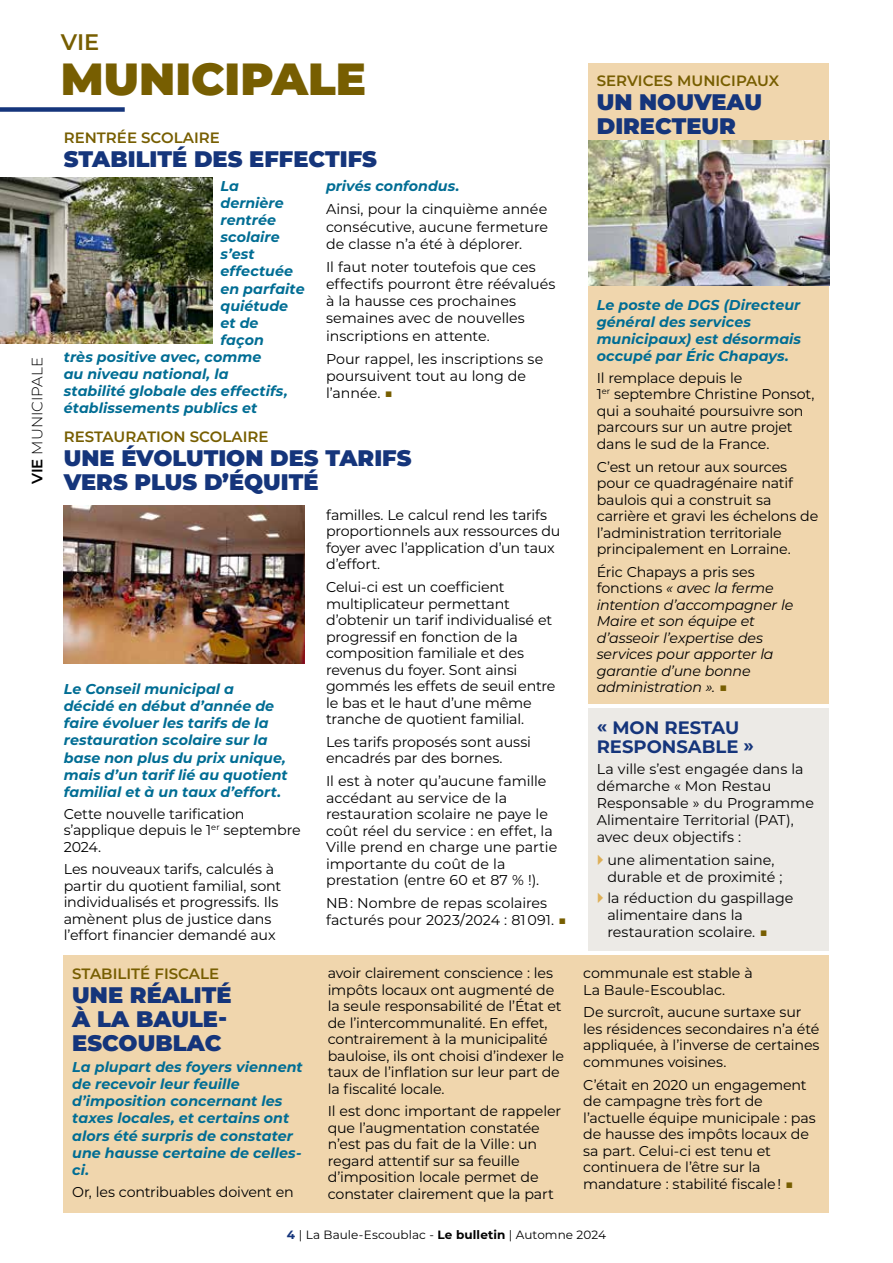
<style>
.page{position:relative;width:893px;height:1263px;background:#fff}
.page>*{position:absolute;margin:0;border:0;box-sizing:border-box;transform-origin:0 0}
.t1{font:900 45px "Montserrat";color:#775e01}
.t2{font:900 22.5px/24px "Montserrat";color:#15357b}
.t3{font:600 22.5px "Montserrat";color:#775e01}
.t4{font:700 18px/19.5px "Montserrat";color:#15357b}
.t5{font:600 15px "Montserrat";color:#775e01}
.t6{font:300 15px "Montserrat";color:#000}
.t7{font:14.25px/16.5px "Montserrat";letter-spacing:-.01em;color:#000}
.t8{font:italic 700 14.25px/17.1px "Montserrat";letter-spacing:.005em;color:#006d94}
.t9{font:italic 14.25px/16.5px "Montserrat";letter-spacing:-.015em;color:#000}
.t10{font:12px "Montserrat";letter-spacing:.005em;color:#000}
.s1{font-weight:600}
.s2{color:#775e01}
.s3{font-style:normal}
.s4{font-style:normal;color:#775e01}
.s5{font-weight:700;color:#15357b}
.s6{font-weight:700}
</style>
<div class="page">
<div style="left:0;top:107px;width:125px;height:5px;background:#15357b"></div>
<div style="left:64px;top:956px;width:765px;height:257px;background:#f0d6ad"></div>
<div style="left:588px;top:708px;width:241px;height:242px;background:#eceae6"></div>
<img style="left:64px;top:506px;width:241px;height:157px">
<hr style="left:892px;top:0;width:1px;height:420px;background:#dadada">
<img style="left:0;top:177px;width:212px;height:166px">
<div style="left:588px;top:63px;width:241px;height:641px;background:#f0d6ad"></div>
<img style="left:588px;top:141px;width:241px;height:145px">
<p class="t6" style="left:27px;top:484px;width:128px;rotate:-90deg"><span class="s1">VIE</span> MUNICIPALE</p>
<h2 class="t3" style="left:61px;top:27px;width:40px">VIE</h2>
<h1 class="t1" style="left:61px;top:46px;width:307px">MUNICIPALE</h1>
<p class="t5" style="left:64px;top:127px;width:158px">RENTRÉE SCOLAIRE</p>
<h2 class="t2" style="left:64px;top:145px;width:315px">STABILITÉ DES EFFECTIFS</h2>
<p class="t8" style="left:221px;top:177px;width:20px">La</p>
<p class="t8" style="left:221px;top:194px;width:65px">dernière</p>
<p class="t8" style="left:221px;top:211px;width:57px">rentrée</p>
<p class="t8" style="left:221px;top:228px;width:61px">scolaire</p>
<p class="t8" style="left:221px;top:245px;width:36px">s’est</p>
<p class="t8" style="left:221px;top:262px;width:74px">effectuée</p>
<p class="t8" style="left:221px;top:279px;width:86px">en parfaite</p>
<p class="t8" style="left:221px;top:296px;width:69px">quiétude</p>
<p class="t8" style="left:221px;top:313px;width:40px">et de</p>
<p class="t8" style="left:221px;top:331px;width:45px">façon</p>
<p class="t8" style="left:64px;top:348px;width:199px">très positive avec, comme</p>
<p class="t8" style="left:64px;top:365px;width:166px">au niveau national, la</p>
<p class="t8" style="left:64px;top:382px;width:225px">stabilité globale des effectifs,</p>
<p class="t8" style="left:64px;top:399px;width:195px">établissements publics et</p>
<p class="t8" style="left:326px;top:177px;width:135px">privés confondus.</p>
<p class="t7" style="left:326px;top:200px;width:224px;line-height:17.1px;text-align:justify">Ainsi, pour la cinquième année consécutive, aucune fermeture de classe n’a été à déplorer.</p>
<p class="t7" style="left:326px;top:258px;width:231px;line-height:17.1px">Il faut noter toutefois que ces effectifs pourront être réévalués à la hausse ces prochaines semaines avec de nouvelles inscriptions en attente.</p>
<p class="t7" style="left:326px;top:350px;width:219px;line-height:17.1px">Pour rappel, les inscriptions se poursuivent tout au long de l’année. <span class="s2">■</span></p>
<p class="t5" style="left:64px;top:426px;width:206px">RESTAURATION SCOLAIRE</p>
<h2 class="t2" style="left:64px;top:445px;width:349px">UNE ÉVOLUTION DES TARIFS<br>VERS PLUS D’ÉQUITÉ</h2>
<p class="t8" style="left:64px;top:680px;width:226px">Le Conseil municipal a décidé en début d’année de faire évoluer les tarifs de la restauration scolaire sur la base non plus du prix unique, mais d’un tarif lié au quotient familial et à un taux d’effort.</p>
<p class="t7" style="left:64px;top:805px;width:238px">Cette nouvelle tarification s’applique depuis le 1<sup>er</sup> septembre<br>2024.</p>
<p class="t7" style="left:64px;top:860px;width:219px">Les nouveaux tarifs, calculés à partir du quotient familial, sont individualisés et progressifs. Ils amènent plus de justice dans l’effort financier demandé aux</p>
<p class="t5" style="left:72px;top:963px;width:148px">STABILITÉ FISCALE</p>
<h2 class="t2" style="left:72px;top:981px;width:161px">UNE RÉALITÉ<br>À LA BAULE-<br>ESCOUBLAC</h2>
<p class="t8" style="left:72px;top:1058px;width:232px">La plupart des foyers viennent de recevoir leur feuille d’imposition concernant les taxes locales, et certains ont alors été surpris de constater une hausse certaine de celles&shy;ci.</p>
<p class="t7" style="left:72px;top:1183px;width:223px">Or, les contribuables doivent en</p>
<p class="t7" style="left:326px;top:506px;width:236px">familles. Le calcul rend les tarifs proportionnels aux ressources du foyer avec l’application d’un taux d’effort.</p>
<p class="t7" style="left:326px;top:578px;width:231px">Celui-ci est un coefficient multiplicateur permettant d’obtenir un tarif individualisé et progressif en fonction de la composition familiale et des revenus du foyer. Sont ainsi gommés les effets de seuil entre le bas et le haut d’une même tranche de quotient familial.</p>
<p class="t7" style="left:326px;top:733px;width:207px">Les tarifs proposés sont aussi encadrés par des bornes.</p>
<p class="t7" style="left:326px;top:772px;width:233px">Il est à noter qu’aucune famille accédant au service de la restauration scolaire ne paye le coût réel du service : en effet, la<br>Ville prend en charge une partie importante du coût de la prestation (entre 60 et 87 % !).</p>
<p class="t7" style="left:326px;top:894px;width:242px">NB : Nombre de repas scolaires facturés pour 2023/2024 : 81 091. <span class="s2">■</span></p>
<p class="t7" style="left:328px;top:964px;width:238px">avoir clairement conscience : les impôts locaux ont augmenté de la seule responsabilité de l’État et de l’intercommunalité. En effet, contrairement à la municipalité bauloise, ils ont choisi d’indexer le taux de l’inflation sur leur part de la fiscalité locale.</p>
<p class="t7" style="left:328px;top:1102px;width:235px">Il est donc important de rappeler que l’augmentation constatée n’est pas du fait de la Ville : un regard attentif sur sa feuille d’imposition locale permet de constater clairement que la part</p>
<p class="t5" style="left:597px;top:70px;width:184px">SERVICES MUNICIPAUX</p>
<h2 class="t2" style="left:597px;top:89px;width:167px">UN NOUVEAU<br>DIRECTEUR</h2>
<p class="t8" style="left:597px;top:295px;width:206px">Le poste de DGS (Directeur général des services municipaux) est désormais occupé par Éric Chapays.</p>
<p class="t7" style="left:597px;top:369px;width:219px">Il remplace depuis le<br>1<sup>er</sup> septembre Christine Ponsot, qui a souhaité poursuivre son parcours sur un autre projet dans le sud de la France.</p>
<p class="t7" style="left:597px;top:458px;width:223px">C’est un retour aux sources pour ce quadragénaire natif baulois qui a construit sa carrière et gravi les échelons de l’administration territoriale principalement en Lorraine.</p>
<p class="t9" style="left:597px;top:563px;width:198px"><span class="s3">Éric Chapays a pris ses fonctions</span> « avec la ferme intention d’accompagner le<br>Maire et son équipe et d’asseoir l’expertise des services pour apporter la garantie d’une bonne administration ». <span class="s4">■</span></p>
<p class="t4" style="left:597px;top:717px;width:159px">« MON RESTAU<br>RESPONSABLE »</p>
<p class="t7" style="left:597px;top:760px;width:219px;line-height:17.1px">La ville s’est engagée dans la démarche « Mon Restau<br>Responsable » du Programme<br>Alimentaire Territorial (PAT), avec deux objectifs :</p>
<p class="t7" style="left:607px;top:850px;width:177px;line-height:17.1px">une alimentation saine, durable et de proximité ;</p>
<p class="t7" style="left:607px;top:889px;width:188px;line-height:17.1px">la réduction du gaspillage alimentaire dans la restauration scolaire. <span class="s2">■</span></p>
<p class="t7" style="left:583px;top:964px;width:171px">communale est stable à<br>La Baule-Escoublac.</p>
<p class="t7" style="left:583px;top:1003px;width:238px">De surcroît, aucune surtaxe sur les résidences secondaires n’a été appliquée, à l’inverse de certaines communes voisines.</p>
<p class="t7" style="left:583px;top:1076px;width:234px">C’était en 2020 un engagement de campagne très fort de l’actuelle équipe municipale : pas de hausse des impôts locaux de sa part. Celui-ci est tenu et continuera de l’être sur la mandature : stabilité fiscale ! <span class="s2">■</span></p>
<p class="t10" style="left:287px;top:1226px;width:321px"><span class="s5">4</span> | La Baule-Escoublac - <span class="s6">Le bulletin</span> | Automne 2024</p>
</div>
